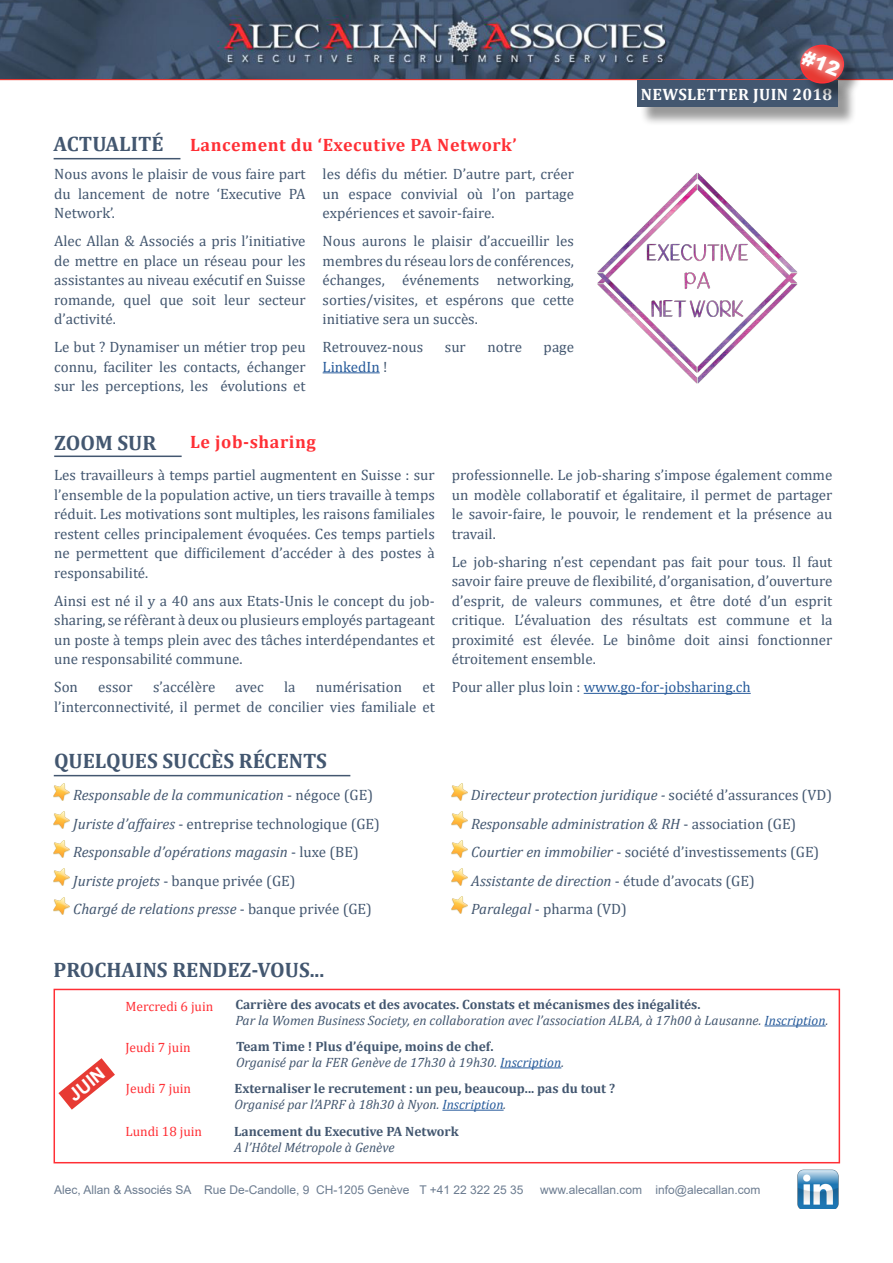
<style>
.page{position:relative;width:893px;height:1263px;background:#fff}
.page>*{position:absolute;margin:0;border:0;box-sizing:border-box;transform-origin:0 0}
.t1{font:700 21px "Cambria";color:#435770}
.t2{font:700 18px "Cambria";letter-spacing:.03em;color:#ff2f35}
.t3{font:700 18px "Arial";color:#fff}
.t4{font:700 16.5px "Cambria";letter-spacing:.02em;color:#fff}
.t5{font:15px/19.5px "Cambria";color:#435770;text-align:justify}
.t6{font:italic 15px/28.5px "Cambria";color:#435770}
.t7{font:15px "Cambria";color:#275b9b}
.t8{font:italic 13.5px/16.2px "Cambria";color:#435770}
.t9{font:700 13.5px/16.2px "Cambria";color:#435770}
.t10{font:13.5px "Cambria";color:#ff2f35}
.t11{font:12px "Arial";color:#6c7c90}
.s1{color:#435770}
.s2{font-style:normal}
.s3{font-weight:700;font-style:normal}
.s4{color:#275b9b}
.s5{font-weight:400;font-style:italic}
.s6{font-weight:400;font-style:italic;color:#275b9b}
</style>
<div class="page">
<hr style="left:0;top:79px;width:893px;height:1px;background:#e73a33">
<img style="left:0;top:0;width:893px;height:79px">
<div style="left:639px;top:83px;width:217px;height:43px;background:#000;opacity:.4"></div>
<div style="left:637px;top:80px;width:200px;height:27px;background:#435770"></div>
<img style="left:798px;top:1169px;width:41px;height:40px">
<hr style="left:54px;top:775px;width:296px;height:1px;background:#435770">
<div style="left:803px;top:47px;width:59px;height:55px;background:#000;opacity:.4"></div>
<img style="left:54px;top:783px;width:16px;height:17px">
<img style="left:54px;top:812px;width:16px;height:17px">
<img style="left:54px;top:840px;width:16px;height:17px">
<img style="left:54px;top:869px;width:16px;height:17px">
<img style="left:54px;top:897px;width:16px;height:17px">
<img style="left:451px;top:783px;width:17px;height:17px">
<img style="left:451px;top:812px;width:17px;height:17px">
<img style="left:451px;top:840px;width:17px;height:17px">
<img style="left:451px;top:869px;width:17px;height:17px">
<img style="left:451px;top:897px;width:17px;height:17px">
<hr style="left:54px;top:455px;width:128px;height:2px;background:#435770">
<hr style="left:323px;top:372px;width:57px;height:1px;background:#275b9b">
<div style="left:54px;top:989px;width:786px;height:174px;border:2px solid #ff2f35"></div>
<hr style="left:500px;top:1067px;width:61px;height:1px;background:#275b9b">
<hr style="left:54px;top:158px;width:126px;height:1px;background:#435770">
<svg style="left:58px;top:1058px;width:57px;height:52px"></svg>
<hr style="left:442px;top:1110px;width:62px;height:1px;background:#275b9b">
<img style="left:597px;top:173px;width:201px;height:211px">
<hr style="left:764px;top:1025px;width:62px;height:1px;background:#275b9b">
<hr style="left:584px;top:693px;width:167px;height:1px;background:#275b9b">
<svg style="left:788px;top:37px;width:65px;height:52px;background:#895863"></svg>
<h1 class="t1" style="left:54px;top:129px;width:111px">ACTUALITÉ</h1>
<p class="t2" style="left:190px;top:132px;width:328px">Lancement du ‘Executive PA Network’</p>
<p class="t5" style="left:54px;top:164px;width:253px">Nous avons le plaisir de vous faire part du lancement de notre ‘Executive PA Network’.</p>
<p class="t5" style="left:54px;top:231px;width:253px">Alec Allan &amp; Associés a pris l’initiative de mettre en place un réseau pour les assistantes au niveau exécutif en Suisse romande, quel que soit leur secteur d’activité.</p>
<p class="t5" style="left:54px;top:337px;width:253px">Le but ? Dynamiser un métier trop peu connu, faciliter les contacts, échanger sur les perceptions, les évolutions et</p>
<p class="t5" style="left:323px;top:164px;width:253px">les défis du métier. D’autre part, créer un espace convivial où l’on partage expériences et savoir-faire.</p>
<p class="t5" style="left:323px;top:231px;width:253px">Nous aurons le plaisir d’accueillir les membres du réseau lors de conférences, échanges, événements networking, sorties/visites, et espérons que cette initiative sera un succès.</p>
<p class="t5" style="left:323px;top:337px;width:102px">Retrouvez-nous</p>
<p class="t5" style="left:445px;top:337px;width:22px">sur</p>
<p class="t5" style="left:487px;top:337px;width:36px">notre</p>
<p class="t5" style="left:544px;top:337px;width:32px">page</p>
<p class="t7" style="left:323px;top:358px;width:66px">LinkedIn <span class="s1">!</span></p>
<p class="t4" style="left:641px;top:83px;width:193px">NEWSLETTER JUIN 2018</p>
<p class="t2" style="left:190px;top:429px;width:127px">Le job-sharing</p>
<p class="t5" style="left:54px;top:465px;width:382px">Les travailleurs à temps partiel augmentent en Suisse : sur l’ensemble de la population active, un tiers travaille à temps réduit. Les motivations sont multiples, les raisons familiales restent celles principalement évoquées. Ces temps partiels ne permettent que difficilement d’accéder à des postes à responsabilité.</p>
<p class="t5" style="left:54px;top:591px;width:382px">Ainsi est né il y a 40 ans aux Etats-Unis le concept du job&shy;sharing, se réfèrant à deux ou plusieurs employés partageant un poste à temps plein avec des tâches interdépendantes et une responsabilité commune.</p>
<p class="t5" style="left:54px;top:677px;width:25px">Son</p>
<p class="t5" style="left:98px;top:677px;width:36px">essor</p>
<p class="t5" style="left:153px;top:677px;width:64px">s’accélère</p>
<p class="t5" style="left:236px;top:677px;width:30px">avec</p>
<p class="t5" style="left:284px;top:677px;width:13px">la</p>
<p class="t5" style="left:316px;top:677px;width:88px">numérisation</p>
<h1 class="t1" style="left:54px;top:428px;width:104px">ZOOM SUR</h1>
<p class="t5" style="left:54px;top:677px;width:382px;text-align:right">et<br>l’interconnectivité, il permet de concilier vies familiale et</p>
<h1 class="t1" style="left:54px;top:746px;width:274px">QUELQUES SUCCÈS RÉCENTS</h1>
<p class="t5" style="left:452px;top:465px;width:382px">professionnelle. Le job-sharing s’impose également comme un modèle collaboratif et égalitaire, il permet de partager le savoir-faire, le pouvoir, le rendement et la présence au travail.</p>
<p class="t5" style="left:452px;top:552px;width:382px">Le job-sharing n’est cependant pas fait pour tous. Il faut savoir faire preuve de flexibilité, d’organisation, d’ouverture d’esprit, de valeurs communes, et être doté d’un esprit critique. L’évaluation des résultats est commune et la proximité est élevée. Le binôme doit ainsi fonctionner étroitement ensemble.</p>
<p class="t7" style="left:452px;top:678px;width:300px"><span class="s1">Pour aller plus loin :</span> www.go-for-jobsharing.ch</p>
<p class="t6" style="left:73px;top:780px;width:308px">Responsable de la communication <span class="s2">- négoce (GE)<br></span>Juriste d’affaires <span class="s2">- entreprise technologique (GE)<br></span>Responsable d’opérations magasin <span class="s2">- luxe (BE)<br></span>Juriste projets <span class="s2">- banque privée (GE)<br></span>Chargé de relations presse <span class="s2">- banque privée (GE)</span></p>
<p class="t6" style="left:471px;top:780px;width:363px">Directeur protection juridique - <span class="s2">société d’assurances (VD)<br></span>Responsable administration &amp; RH <span class="s2">- association (GE)<br></span>Courtier en immobilier <span class="s2">- société d’investissements (GE)<br></span>Assistante de direction <span class="s2">- étude d’avocats (GE)<br></span>Paralegal <span class="s2">- pharma (VD)</span></p>
<h1 class="t1" style="left:54px;top:955px;width:272px">PROCHAINS RENDEZ-VOUS...</h1>
<p class="t3" style="left:63px;top:1087px;width:43px;rotate:-39deg">JUIN</p>
<p class="t10" style="left:125px;top:998px;width:89px">Mercredi 6 juin</p>
<p class="t8" style="left:235px;top:996px;width:595px"><span class="s3">Carrière des avocats et des avocates. Constats et mécanismes des inégalités.<br></span>Par la Women Business Society, en collaboration avec l’association ALBA, à 17h00 à Lausanne. <span class="s4">Inscription</span>.</p>
<p class="t10" style="left:125px;top:1039px;width:67px">Jeudi 7 juin</p>
<p class="t8" style="left:236px;top:1037px;width:330px"><span class="s3">Team Time ! Plus d’équipe, moins de chef.<br></span>Organisé par la FER Genève de 17h30 à 19h30. <span class="s4">Inscription</span>.</p>
<p class="t10" style="left:126px;top:1081px;width:67px">Jeudi 7 juin</p>
<p class="t9" style="left:235px;top:1080px;width:382px">Externaliser le recrutement : un peu, beaucoup... pas du tout ?<br><span class="s5">Organisé par l’APRF à 18h30 à Nyon.</span> <span class="s6">Inscription</span><span class="s5">.</span></p>
<p class="t10" style="left:125px;top:1123px;width:78px">Lundi 18 juin</p>
<p class="t9" style="left:234px;top:1123px;width:226px">Lancement du Executive PA Network</p>
<p class="t8" style="left:234px;top:1139px;width:162px">A l’Hôtel Métropole à Genève</p>
<p class="t11" style="left:54px;top:1181px;width:471px">Alec, Allan &amp; Associés SA Rue De-Candolle, 9 CH-1205 Genève T +41 22 322 25 35</p>
<p class="t11" style="left:540px;top:1181px;width:222px">www.alecallan.com info@alecallan.com</p>
</div>
